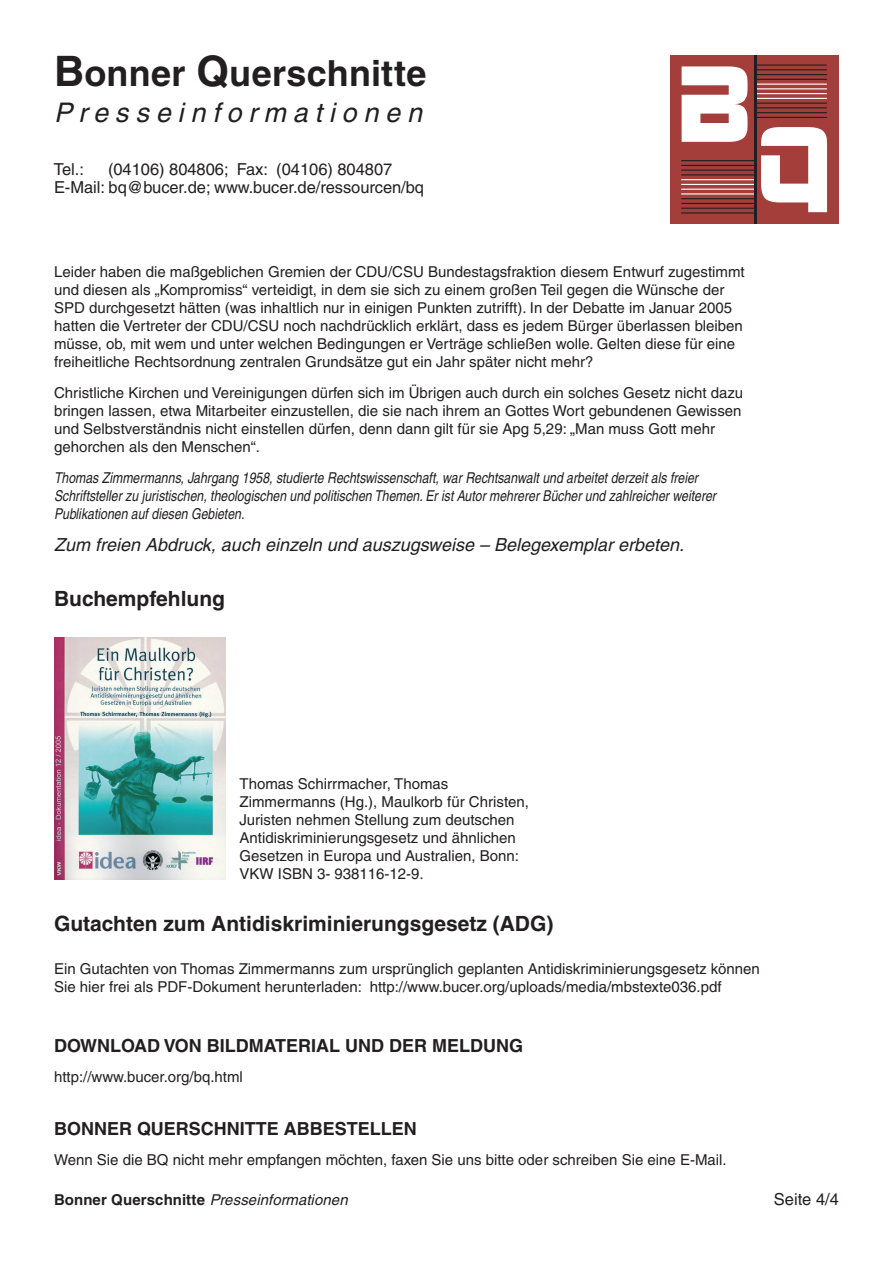
<style>
.page{position:relative;width:893px;height:1263px;background:#fff}
.page>*{position:absolute;margin:0;border:0;box-sizing:border-box;transform-origin:0 0}
.t1{font:94.2px "ESP";color:#fff}
.t2{font:700 36px "Helvetica";letter-spacing:.005em;color:#231f20}
.t3{font:italic 27px "Helvetica";letter-spacing:.25em;color:#231f20}
.t4{font:700 21px "Helvetica";color:#231f20}
.t5{font:700 18px "Helvetica";color:#231f20}
.t6{font:italic 18px "Helvetica";color:#231f20}
.t7{font:16.5px/18px "Helvetica";letter-spacing:-.005em;color:#231f20}
.t8{font:15px/18px "Helvetica";color:#231f20}
.t9{font:italic condensed 15px/18px "Helvetica";color:#231f20}
.t10{font:italic 15px "Helvetica";letter-spacing:.005em;color:#231f20}
.s1{font-size:42px}
.s2{font-weight:700;font-style:normal}
</style>
<div class="page">
<div style="left:670px;top:55px;width:169px;height:168px;background:#a43e3b"></div>
<hr style="left:756px;top:64px;width:71px;height:2px;background:#231f20">
<hr style="left:756px;top:69px;width:71px;height:1px;background:#231f20">
<hr style="left:756px;top:74px;width:71px;height:1px;background:#231f20">
<hr style="left:756px;top:79px;width:71px;height:1px;background:#231f20">
<hr style="left:756px;top:84px;width:71px;height:1px;background:#fff">
<hr style="left:756px;top:88px;width:71px;height:1px;background:#fff">
<hr style="left:756px;top:93px;width:71px;height:1px;background:#fff">
<hr style="left:756px;top:98px;width:71px;height:1px;background:#fff">
<hr style="left:756px;top:103px;width:71px;height:1px;background:#231f20">
<hr style="left:756px;top:107px;width:71px;height:1px;background:#231f20">
<hr style="left:756px;top:112px;width:71px;height:1px;background:#231f20">
<hr style="left:756px;top:117px;width:71px;height:1px;background:#231f20">
<hr style="left:681px;top:160px;width:74px;height:1px;background:#231f20">
<hr style="left:681px;top:165px;width:74px;height:1px;background:#231f20">
<hr style="left:681px;top:170px;width:74px;height:1px;background:#231f20">
<hr style="left:681px;top:174px;width:74px;height:1px;background:#231f20">
<hr style="left:681px;top:179px;width:74px;height:1px;background:#fff">
<hr style="left:681px;top:184px;width:74px;height:1px;background:#fff">
<hr style="left:681px;top:189px;width:74px;height:1px;background:#fff">
<hr style="left:681px;top:193px;width:74px;height:1px;background:#fff">
<hr style="left:681px;top:198px;width:74px;height:1px;background:#231f20">
<hr style="left:681px;top:203px;width:74px;height:1px;background:#231f20">
<hr style="left:681px;top:208px;width:74px;height:1px;background:#231f20">
<hr style="left:681px;top:212px;width:74px;height:2px;background:#231f20">
<hr style="left:754px;top:55px;width:2px;height:168px;background:#231f20">
<img style="left:54px;top:638px;width:171px;height:241px">
<h2 class="t2" style="left:54px;top:52px;width:374px"><span class="s1">B</span>onner <span class="s1">Q</span>uerschnitte</h2>
<h3 class="t3" style="left:54px;top:97px;width:370px">Presseinformationen</h3>
<p class="t7" style="left:54px;top:160px;width:372px;text-indent:54px">(04106) 804806; Fax: (04106) 804807<br>E-Mail: bq@bucer.de; www.bucer.de/ressourcen/bq</p>
<p class="t7" style="left:54px;top:160px;width:31px">Tel.:</p>
<h1 class="t1" style="left:682px;top:34px;width:77px">B</h1>
<h1 class="t1" style="left:761px;top:94px;width:77px">Q</h1>
<p class="t8" style="left:54px;top:263px;width:692px">Leider haben die maßgeblichen Gremien der CDU/CSU Bundestagsfraktion diesem Entwurf zugestimmt und diesen als „Kompromiss“ verteidigt, in dem sie sich zu einem großen Teil gegen die Wünsche der SPD durchgesetzt hätten (was inhaltlich nur in einigen Punkten zutrifft). In der Debatte im Januar 2005 hatten die Vertreter der CDU/CSU noch nachdrücklich erklärt, dass es jedem Bürger überlassen bleiben müsse, ob, mit wem und unter welchen Bedingungen er Verträge schließen wolle. Gelten diese für eine freiheitliche Rechtsordnung zentralen Grundsätze gut ein Jahr später nicht mehr?</p>
<p class="t8" style="left:54px;top:384px;width:691px">Christliche Kirchen und Vereinigungen dürfen sich im Übrigen auch durch ein solches Gesetz nicht dazu bringen lassen, etwa Mitarbeiter einzustellen, die sie nach ihrem an Gottes Wort gebundenen Gewissen und Selbstverständnis nicht einstellen dürfen, denn dann gilt für sie Apg 5,29: „Man muss Gott mehr gehorchen als den Menschen“.</p>
<p class="t9" style="left:54px;top:469px;width:663px">Thomas Zimmermanns, Jahrgang 1958, studierte Rechtswissenschaft, war Rechtsanwalt und arbeitet derzeit als freier<br>Schriftsteller zu juristischen, theologischen und politischen Themen. Er ist Autor mehrerer Bücher und zahlreicher weiterer<br>Publikationen auf diesen Gebieten.</p>
<p class="t6" style="left:54px;top:534px;width:632px">Zum freien Abdruck, auch einzeln und auszugsweise – Belegexemplar erbeten.</p>
<h3 class="t4" style="left:54px;top:585px;width:173px">Buchempfehlung</h3>
<p class="t8" style="left:240px;top:774px;width:291px">Thomas Schirrmacher, Thomas Zimmermanns (Hg.), Maulkorb für Christen, Juristen nehmen Stellung zum deutschen Antidiskriminierungsgesetz und ähnlichen Gesetzen in Europa und Australien, Bonn:<br>VKW ISBN 3- 938116-12-9.</p>
<h3 class="t4" style="left:54px;top:910px;width:501px">Gutachten zum Antidiskriminierungsgesetz (ADG)</h3>
<p class="t8" style="left:54px;top:960px;width:707px">Ein Gutachten von Thomas Zimmermanns zum ursprünglich geplanten Antidiskriminierungsgesetz können<br>Sie hier frei als PDF-Dokument herunterladen: http://www.bucer.org/uploads/media/mbstexte036.pdf</p>
<p class="t5" style="left:54px;top:1034px;width:471px">DOWNLOAD VON BILDMATERIAL UND DER MELDUNG</p>
<p class="t8" style="left:54px;top:1068px;width:190px">http://www.bucer.org/bq.html</p>
<p class="t5" style="left:54px;top:1117px;width:364px">BONNER QUERSCHNITTE ABBESTELLEN</p>
<p class="t8" style="left:54px;top:1151px;width:674px">Wenn Sie die BQ nicht mehr empfangen möchten, faxen Sie uns bitte oder schreiben Sie eine E-Mail.</p>
<p class="t10" style="left:54px;top:1191px;width:295px"><span class="s2">Bonner Querschnitte</span> Presseinformationen</p>
<p class="t7" style="left:774px;top:1190px;width:67px">Seite 4/4</p>
</div>
